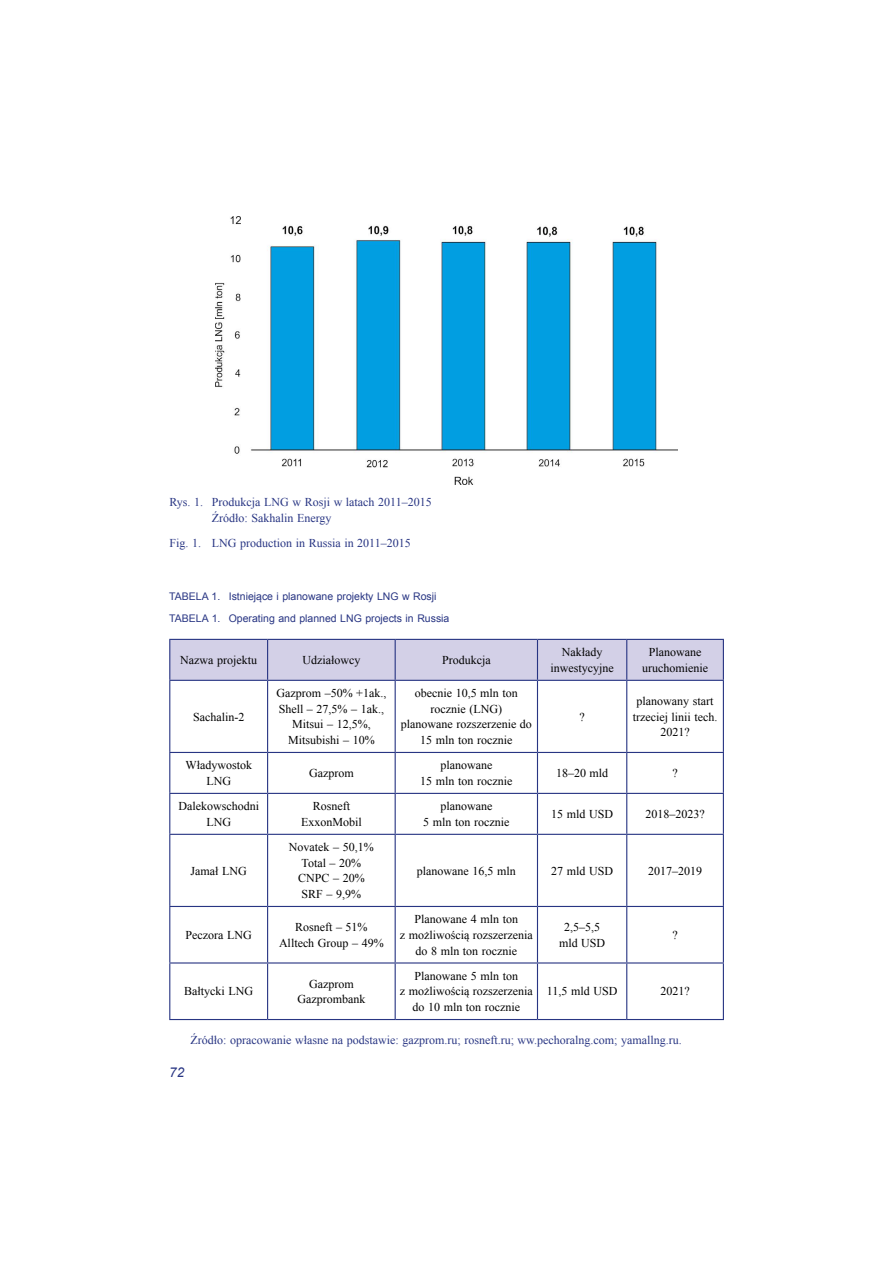
<style>
.page{position:relative;width:893px;height:1263px;background:#fff}
.page>*{position:absolute;margin:0;border:0;box-sizing:border-box;transform-origin:0 0}
.t1{font:italic 13.5px "Arial";color:#283583}
.t2{font:12px/15.6px "Times New Roman";color:#000;text-align:center}
.t3{font:12px/16.5px "Times New Roman";color:#283583}
.t4{font:10.5px/22px "Arial";color:#283583}
</style>
<div class="page">
<img style="left:216px;top:217px;width:461px;height:268px">
<div style="left:170px;top:640px;width:553px;height:40px;background:#d3d0e7"></div>
<hr style="left:169px;top:639px;width:99px;height:1px;background:#283583">
<hr style="left:169px;top:640px;width:1px;height:40px;background:#283583">
<hr style="left:268px;top:639px;width:127px;height:1px;background:#283583">
<hr style="left:267px;top:640px;width:1px;height:40px;background:#283583">
<hr style="left:395px;top:639px;width:142px;height:1px;background:#283583">
<hr style="left:395px;top:640px;width:1px;height:40px;background:#283583">
<hr style="left:537px;top:639px;width:90px;height:1px;background:#283583">
<hr style="left:537px;top:640px;width:1px;height:40px;background:#283583">
<hr style="left:627px;top:639px;width:97px;height:1px;background:#283583">
<hr style="left:626px;top:640px;width:1px;height:40px;background:#283583">
<hr style="left:723px;top:640px;width:1px;height:40px;background:#283583">
<hr style="left:169px;top:680px;width:99px;height:1px;background:#283583">
<hr style="left:169px;top:681px;width:1px;height:71px;background:#283583">
<hr style="left:268px;top:680px;width:127px;height:1px;background:#283583">
<hr style="left:267px;top:681px;width:1px;height:71px;background:#283583">
<hr style="left:395px;top:680px;width:142px;height:1px;background:#283583">
<hr style="left:395px;top:681px;width:1px;height:71px;background:#283583">
<hr style="left:537px;top:680px;width:90px;height:1px;background:#283583">
<hr style="left:537px;top:681px;width:1px;height:71px;background:#283583">
<hr style="left:627px;top:680px;width:97px;height:1px;background:#283583">
<hr style="left:626px;top:681px;width:1px;height:71px;background:#283583">
<hr style="left:723px;top:681px;width:1px;height:71px;background:#283583">
<hr style="left:169px;top:752px;width:99px;height:1px;background:#283583">
<hr style="left:169px;top:753px;width:1px;height:40px;background:#283583">
<hr style="left:268px;top:752px;width:127px;height:1px;background:#283583">
<hr style="left:267px;top:753px;width:1px;height:40px;background:#283583">
<hr style="left:395px;top:752px;width:142px;height:1px;background:#283583">
<hr style="left:395px;top:753px;width:1px;height:40px;background:#283583">
<hr style="left:537px;top:752px;width:90px;height:1px;background:#283583">
<hr style="left:537px;top:753px;width:1px;height:40px;background:#283583">
<hr style="left:627px;top:752px;width:97px;height:1px;background:#283583">
<hr style="left:626px;top:753px;width:1px;height:40px;background:#283583">
<hr style="left:723px;top:753px;width:1px;height:40px;background:#283583">
<hr style="left:169px;top:793px;width:99px;height:1px;background:#283583">
<hr style="left:169px;top:794px;width:1px;height:40px;background:#283583">
<hr style="left:268px;top:793px;width:127px;height:1px;background:#283583">
<hr style="left:267px;top:794px;width:1px;height:40px;background:#283583">
<hr style="left:395px;top:793px;width:142px;height:1px;background:#283583">
<hr style="left:395px;top:794px;width:1px;height:40px;background:#283583">
<hr style="left:537px;top:793px;width:90px;height:1px;background:#283583">
<hr style="left:537px;top:794px;width:1px;height:40px;background:#283583">
<hr style="left:627px;top:793px;width:97px;height:1px;background:#283583">
<hr style="left:626px;top:794px;width:1px;height:40px;background:#283583">
<hr style="left:723px;top:794px;width:1px;height:40px;background:#283583">
<hr style="left:169px;top:834px;width:99px;height:1px;background:#283583">
<hr style="left:169px;top:835px;width:1px;height:71px;background:#283583">
<hr style="left:268px;top:834px;width:127px;height:1px;background:#283583">
<hr style="left:267px;top:835px;width:1px;height:71px;background:#283583">
<hr style="left:395px;top:834px;width:142px;height:1px;background:#283583">
<hr style="left:395px;top:835px;width:1px;height:71px;background:#283583">
<hr style="left:537px;top:834px;width:90px;height:1px;background:#283583">
<hr style="left:537px;top:835px;width:1px;height:71px;background:#283583">
<hr style="left:627px;top:834px;width:97px;height:1px;background:#283583">
<hr style="left:626px;top:835px;width:1px;height:71px;background:#283583">
<hr style="left:723px;top:835px;width:1px;height:71px;background:#283583">
<hr style="left:169px;top:906px;width:99px;height:1px;background:#283583">
<hr style="left:169px;top:907px;width:1px;height:55px;background:#283583">
<hr style="left:268px;top:906px;width:127px;height:1px;background:#283583">
<hr style="left:267px;top:907px;width:1px;height:55px;background:#283583">
<hr style="left:395px;top:906px;width:142px;height:1px;background:#283583">
<hr style="left:395px;top:907px;width:1px;height:55px;background:#283583">
<hr style="left:537px;top:906px;width:90px;height:1px;background:#283583">
<hr style="left:537px;top:907px;width:1px;height:55px;background:#283583">
<hr style="left:627px;top:906px;width:97px;height:1px;background:#283583">
<hr style="left:626px;top:907px;width:1px;height:55px;background:#283583">
<hr style="left:723px;top:907px;width:1px;height:55px;background:#283583">
<hr style="left:169px;top:962px;width:99px;height:1px;background:#283583">
<hr style="left:169px;top:963px;width:1px;height:56px;background:#283583">
<hr style="left:268px;top:962px;width:127px;height:1px;background:#283583">
<hr style="left:267px;top:963px;width:1px;height:56px;background:#283583">
<hr style="left:395px;top:962px;width:142px;height:1px;background:#283583">
<hr style="left:395px;top:963px;width:1px;height:56px;background:#283583">
<hr style="left:537px;top:962px;width:90px;height:1px;background:#283583">
<hr style="left:537px;top:963px;width:1px;height:56px;background:#283583">
<hr style="left:627px;top:962px;width:97px;height:1px;background:#283583">
<hr style="left:626px;top:963px;width:1px;height:56px;background:#283583">
<hr style="left:723px;top:963px;width:1px;height:56px;background:#283583">
<hr style="left:169px;top:1019px;width:99px;height:1px;background:#283583">
<hr style="left:268px;top:1019px;width:127px;height:1px;background:#283583">
<hr style="left:395px;top:1019px;width:142px;height:1px;background:#283583">
<hr style="left:537px;top:1019px;width:90px;height:1px;background:#283583">
<hr style="left:627px;top:1019px;width:97px;height:1px;background:#283583">
<p class="t3" style="left:212px;top:493px;width:221px;text-indent:-43px">Rys. 1. Produkcja LNG w Rosji w latach 2011–2015<br>Źródło: Sakhalin Energy</p>
<p class="t3" style="left:169px;top:535px;width:243px">Fig. 1. LNG production in Russia in 2011–2015</p>
<p class="t4" style="left:169px;top:585px;width:282px">TABELA 1. Istniejące i planowane projekty LNG w Rosji<br>TABELA 1. Operating and planned LNG projects in Russia</p>
<p class="t2" style="left:180px;top:652px;width:78px">Nazwa projektu</p>
<p class="t2" style="left:302px;top:652px;width:59px">Udziałowcy</p>
<p class="t2" style="left:442px;top:652px;width:50px">Produkcja</p>
<p class="t2" style="left:550px;top:644px;width:65px">Nakłady inwestycyjne</p>
<p class="t2" style="left:642px;top:644px;width:67px">Planowane uruchomienie</p>
<p class="t2" style="left:193px;top:708px;width:53px">Sachalin-2</p>
<p class="t2" style="left:276px;top:685px;width:111px">Gazprom –50% +1ak.,<br>Shell – 27,5% – 1ak.,<br>Mitsui – 12,5%,<br>Mitsubishi – 10%</p>
<p class="t2" style="left:401px;top:685px;width:133px">obecnie 10,5 mln ton rocznie (LNG)<br>planowane rozszerzenie do<br>15 mln ton rocznie</p>
<p class="t2" style="left:633px;top:693px;width:86px">planowany start trzeciej linii tech.<br>2021?</p>
<p class="t2" style="left:579px;top:708px;width:7px">?</p>
<p class="t2" style="left:185px;top:757px;width:68px">Władywostok<br>LNG</p>
<p class="t2" style="left:309px;top:765px;width:46px">Gazprom</p>
<p class="t2" style="left:420px;top:757px;width:94px">planowane<br>15 mln ton rocznie</p>
<p class="t2" style="left:556px;top:765px;width:54px">18–20 mld</p>
<p class="t2" style="left:672px;top:765px;width:7px">?</p>
<p class="t2" style="left:178px;top:798px;width:82px">Dalekowschodni<br>LNG</p>
<p class="t2" style="left:301px;top:798px;width:62px">Rosneft<br>ExxonMobil</p>
<p class="t2" style="left:423px;top:798px;width:88px">planowane<br>5 mln ton rocznie</p>
<p class="t2" style="left:551px;top:806px;width:63px">15 mld USD</p>
<p class="t2" style="left:645px;top:806px;width:61px">2018–2023?</p>
<p class="t2" style="left:191px;top:862px;width:58px">Jamał LNG</p>
<p class="t2" style="left:289px;top:839px;width:86px">Novatek – 50,1%<br>Total – 20%<br>CNPC – 20%<br>SRF – 9,9%</p>
<p class="t2" style="left:417px;top:862px;width:100px">planowane 16,5 mln</p>
<p class="t2" style="left:551px;top:862px;width:63px">27 mld USD</p>
<p class="t2" style="left:648px;top:862px;width:55px">2017–2019</p>
<p class="t2" style="left:186px;top:927px;width:68px">Peczora LNG</p>
<p class="t2" style="left:279px;top:919px;width:106px">Rosneft – 51%<br>Alltech Group – 49%</p>
<p class="t2" style="left:400px;top:911px;width:135px">Planowane 4 mln ton<br>z możliwością rozszerzenia do 8 mln ton rocznie</p>
<p class="t2" style="left:559px;top:919px;width:48px">2,5–5,5 mld USD</p>
<p class="t2" style="left:672px;top:927px;width:7px">?</p>
<p class="t2" style="left:184px;top:983px;width:70px">Bałtycki LNG</p>
<p class="t2" style="left:297px;top:976px;width:69px">Gazprom<br>Gazprombank</p>
<p class="t2" style="left:400px;top:968px;width:135px">Planowane 5 mln ton<br>z możliwością rozszerzenia do 10 mln ton rocznie</p>
<p class="t2" style="left:547px;top:983px;width:72px">11,5 mld USD</p>
<p class="t2" style="left:660px;top:983px;width:31px">2021?</p>
<p class="t3" style="left:190px;top:1032px;width:493px">Źródło: opracowanie własne na podstawie: gazprom.ru; rosneft.ru; ww.pechoralng.com; yamallng.ru.</p>
<p class="t1" style="left:169px;top:1064px;width:17px">72</p>
</div>
